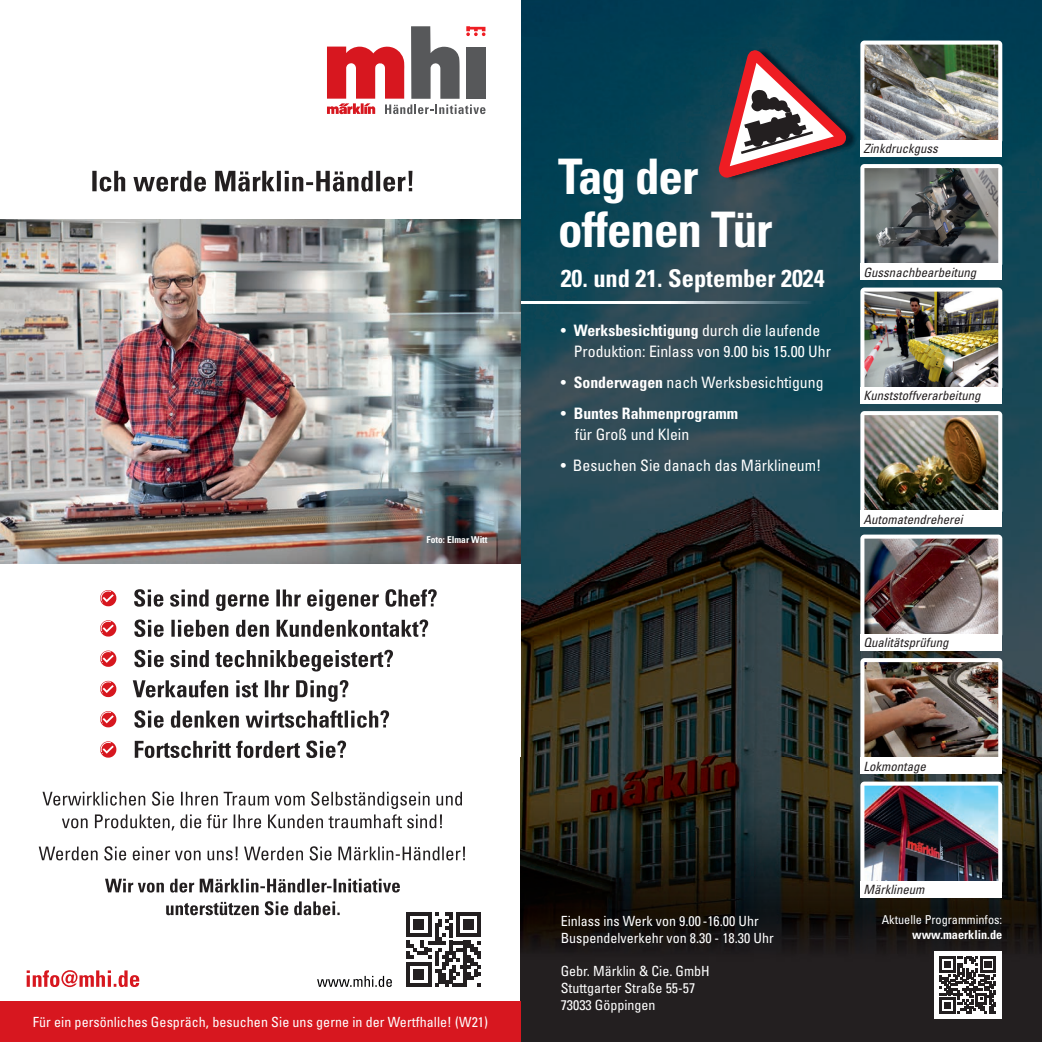
<style>
.page{position:relative;width:1042px;height:1042px;background:#fff}
.page>*{position:absolute;margin:0;border:0;box-sizing:border-box;transform-origin:0 0}
.t1{font:700 condensed 49px/52.5px "Univers LT Std";letter-spacing:-.02em;color:#fff}
.t2{font:700 condensed 24.5px "Univers LT Std";color:#fff}
.t3{font:condensed 15.75px/21px "Univers LT Std";color:#fff}
.t4{font:700 condensed 15.75px/21px "Univers LT Std";color:#fff}
.t5{font:condensed 14px/16.8px "Univers LT Std";color:#fff}
.t6{font:italic condensed 12.78px "Univers LT Std";color:#231f20}
.t7{font:condensed 12.25px "Univers LT Std";color:#fff}
.t8{font:700 condensed 12.25px "Univers LT Std";color:#fff}
.t9{font:700 condensed 9.45px "Univers LT Std";color:#fff}
.s1{font-weight:700}
.s2{font-weight:400}
</style>
<div class="page">
<img style="left:521px;top:0;width:521px;height:1042px">
<img style="left:722px;top:48px;width:136px;height:135px">
<svg style="left:718px;top:49px;width:129px;height:130px"></svg>
<img style="left:860px;top:41px;width:142px;height:99px">
<div style="left:860px;top:140px;width:142px;height:17px;background:#fff"></div>
<svg style="left:860px;top:164px;width:142px;height:100px"></svg>
<div style="left:860px;top:264px;width:142px;height:16px;background:#fff"></div>
<img style="left:860px;top:287px;width:142px;height:100px">
<div style="left:860px;top:387px;width:142px;height:17px;background:#fff"></div>
<img style="left:860px;top:411px;width:142px;height:100px">
<div style="left:860px;top:511px;width:142px;height:16px;background:#fff"></div>
<img style="left:860px;top:534px;width:142px;height:100px">
<div style="left:860px;top:634px;width:142px;height:16px;background:#fff"></div>
<img style="left:860px;top:781px;width:142px;height:100px">
<div style="left:860px;top:881px;width:142px;height:17px;background:#fff"></div>
<img style="left:860px;top:658px;width:142px;height:100px">
<div style="left:860px;top:758px;width:142px;height:16px;background:#fff"></div>
<img style="left:521px;top:301px;width:312px;height:2px">
<div style="left:934px;top:951px;width:68px;height:68px;background:#fff"></div>
<svg style="left:939px;top:956px;width:57px;height:57px"></svg>
<div style="left:466px;top:47px;width:20px;height:52px;background:#57585a"></div>
<svg style="left:327px;top:26px;width:158px;height:88px"></svg>
<div style="left:0;top:1001px;width:521px;height:41px;background:#d7171f"></div>
<img style="left:0;top:219px;width:521px;height:344px">
<svg style="left:406px;top:912px;width:75px;height:75px"></svg>
<svg style="left:135px;top:740px;width:211px;height:18px"></svg>
<svg style="left:100px;top:741px;width:16px;height:16px"></svg>
<svg style="left:134px;top:710px;width:255px;height:18px"></svg>
<svg style="left:100px;top:711px;width:16px;height:16px"></svg>
<svg style="left:133px;top:680px;width:215px;height:22px"></svg>
<svg style="left:100px;top:681px;width:16px;height:16px"></svg>
<svg style="left:134px;top:650px;width:259px;height:21px"></svg>
<svg style="left:100px;top:650px;width:16px;height:17px"></svg>
<svg style="left:134px;top:619px;width:294px;height:18px"></svg>
<svg style="left:100px;top:620px;width:16px;height:16px"></svg>
<svg style="left:134px;top:589px;width:303px;height:22px"></svg>
<svg style="left:100px;top:590px;width:16px;height:16px"></svg>
<svg style="left:166px;top:901px;width:174px;height:14px"></svg>
<svg style="left:105px;top:878px;width:295px;height:14px"></svg>
<svg style="left:39px;top:846px;width:426px;height:14px"></svg>
<svg style="left:43px;top:791px;width:419px;height:39px"></svg>
<svg style="left:92px;top:171px;width:320px;height:21px"></svg>
<svg style="left:27px;top:970px;width:112px;height:17px"></svg>
<svg style="left:317px;top:976px;width:75px;height:11px"></svg>
<p class="t9" style="left:427px;top:534px;width:62px">Foto: Elmar Witt</p>
<p class="t5" style="left:33px;top:1013px;width:457px">Für ein persönliches Gespräch, besuchen Sie uns gerne in der Wertfhalle! (W21)</p>
<h1 class="t1" style="left:558px;top:150px;width:216px">Tag der offenen Tür</h1>
<h2 class="t2" style="left:561px;top:263px;width:265px">20. und 21. September 2024</h2>
<p class="t3" style="left:574px;top:320px;width:259px;text-indent:-13px">• <span class="s1">Werksbesichtigung</span> durch die laufende<br>Produktion: Einlass von 9.00 bis 15.00 Uhr</p>
<p class="t3" style="left:561px;top:372px;width:264px">• <span class="s1">Sonderwagen</span> nach Werksbesichtigung</p>
<p class="t4" style="left:575px;top:403px;width:165px;text-indent:-14px"><span class="s2">•</span> Buntes Rahmenprogramm <span class="s2">für Groß und Klein</span></p>
<p class="t3" style="left:561px;top:455px;width:262px">• Besuchen Sie danach das Märklineum!</p>
<p class="t6" style="left:863px;top:140px;width:76px">Zinkdruckguss</p>
<p class="t6" style="left:863px;top:264px;width:114px">Gussnachbearbeitung</p>
<p class="t6" style="left:863px;top:387px;width:119px">Kunststoffverarbeitung</p>
<p class="t6" style="left:863px;top:511px;width:101px">Automatendreherei</p>
<p class="t5" style="left:561px;top:912px;width:214px">Einlass ins Werk von 9.00 -16.00 Uhr<br>Buspendelverkehr von 8.30 - 18.30 Uhr</p>
<p class="t5" style="left:561px;top:962px;width:151px">Gebr. Märklin &amp; Cie. GmbH<br>Stuttgarter Straße 55-57<br>73033 Göppingen</p>
<p class="t6" style="left:863px;top:634px;width:87px">Qualitätsprüfung</p>
<p class="t6" style="left:863px;top:758px;width:64px">Lokmontage</p>
<p class="t6" style="left:863px;top:882px;width:62px">Märklineum</p>
<p class="t7" style="left:882px;top:912px;width:122px">Aktuelle Programminfos:</p>
<p class="t8" style="left:912px;top:927px;width:92px">www.maerklin.de</p>
</div>
